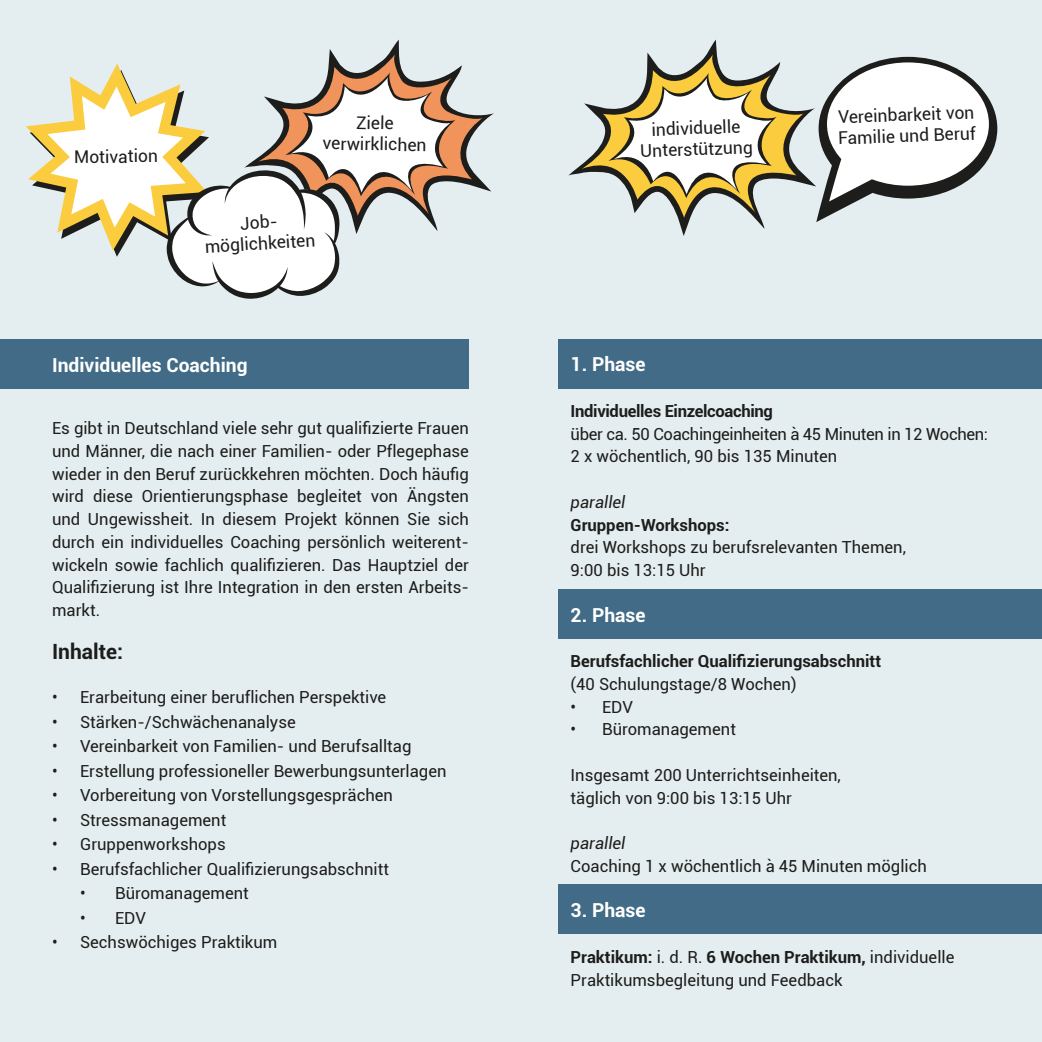
<style>
.page{position:relative;width:1042px;height:1042px;background:#e4eef1}
.page>*{position:absolute;margin:0;border:0;box-sizing:border-box;transform-origin:0 0}
.t1{font:700 21px "Roboto";color:#1d1d1b}
.t2{font:700 19.25px "Roboto";color:#fff}
.t3{font:17.5px/21px "Roboto";color:#1d1d1b;text-align:center}
.t4{font:16.62px/22.8px "Roboto";color:#1d1d1b}
.t5{font:16.62px/22.8px "Roboto";letter-spacing:-.02em;color:#1d1d1b}
.t6{font:700 16.62px "Roboto";color:#1d1d1b}
.t7{font:700 16.62px "Roboto";letter-spacing:-.02em;color:#1d1d1b}
.t8{font:italic 16.62px "Roboto";color:#1d1d1b}
.s1{font-weight:700}
</style>
<div class="page">
<div style="left:558px;top:339px;width:484px;height:49px;background:#416b86"></div>
<div style="left:558px;top:589px;width:484px;height:49px;background:#416b86"></div>
<div style="left:558px;top:884px;width:484px;height:49px;background:#416b86"></div>
<div style="left:0;top:339px;width:469px;height:49px;background:#416b86"></div>
<svg style="left:568px;top:40px;width:248px;height:196px"></svg>
<svg style="left:582px;top:54px;width:222px;height:164px"></svg>
<svg style="left:816px;top:57px;width:181px;height:165px"></svg>
<svg style="left:26px;top:54px;width:457px;height:245px"></svg>
<p class="t3" style="left:74px;top:146px;width:85px;rotate:-1deg">Motivation</p>
<p class="t3" style="left:323px;top:111px;width:105px;rotate:1deg">Ziele verwirklichen</p>
<p class="t3" style="left:203px;top:215px;width:112px;rotate:-4deg">Job&shy;möglichkeiten</p>
<p class="t3" style="left:639px;top:119px;width:114px;rotate:-2deg">individuelle<br>Unterstützung</p>
<p class="t3" style="left:837px;top:106px;width:139px;text-align:left;rotate:-2deg">Vereinbarkeit von<br>Familie und Beruf</p>
<p class="t2" style="left:52px;top:351px;width:197px">Individuelles Coaching</p>
<p class="t2" style="left:570px;top:351px;width:76px">1. Phase</p>
<p class="t7" style="left:570px;top:399px;width:204px">Individuelles Einzelcoaching</p>
<p class="t5" style="left:570px;top:422px;width:419px">über ca. 50 Coachingeinheiten à 45 Minuten in 12 Wochen:<br>2 x wöchentlich, 90 bis 135 Minuten</p>
<p class="t8" style="left:570px;top:490px;width:56px">parallel</p>
<p class="t6" style="left:570px;top:513px;width:160px">Gruppen-Workshops:</p>
<p class="t4" style="left:570px;top:535px;width:337px">drei Workshops zu berufsrelevanten Themen,<br>9:00 bis 13:15 Uhr</p>
<p class="t2" style="left:570px;top:601px;width:76px">2. Phase</p>
<p class="t6" style="left:570px;top:649px;width:312px">Berufsfachlicher Qualifizierungsabschnitt</p>
<p class="t4" style="left:570px;top:672px;width:227px">(40 Schulungstage/8 Wochen)</p>
<p class="t4" style="left:570px;top:695px;width:64px">• EDV</p>
<p class="t4" style="left:570px;top:717px;width:167px">• Büromanagement</p>
<p class="t4" style="left:570px;top:763px;width:272px">Insgesamt 200 Unterrichtseinheiten, täglich von 9:00 bis 13:15 Uhr</p>
<p class="t8" style="left:570px;top:831px;width:56px">parallel</p>
<p class="t4" style="left:570px;top:854px;width:358px">Coaching 1 x wöchentlich à 45 Minuten möglich</p>
<p class="t2" style="left:570px;top:897px;width:76px">3. Phase</p>
<p class="t4" style="left:570px;top:945px;width:385px"><span class="s1">Praktikum:</span> i. d. R. <span class="s1">6 Wochen Praktikum,</span> individuelle<br>Praktikumsbegleitung und Feedback</p>
<p class="t4" style="left:52px;top:416px;width:418px;text-align:justify">Es gibt in Deutschland viele sehr gut qualifizierte Frauen und Männer, die nach einer Familien- oder Pflegephase wieder in den Beruf zurückkehren möchten. Doch häufig wird diese Orientierungsphase begleitet von Ängsten und Ungewissheit. In diesem Projekt können Sie sich durch ein individuelles Coaching persönlich weiterent&shy;wickeln sowie fachlich qualifizieren. Das Hauptziel der Qualifizierung ist Ihre Integration in den ersten Arbeits&shy;markt.</p>
<p class="t1" style="left:52px;top:636px;width:72px">Inhalte:</p>
<p class="t4" style="left:52px;top:685px;width:336px">• Erarbeitung einer beruflichen Perspektive</p>
<p class="t4" style="left:52px;top:709px;width:245px">• Stärken-/Schwächenanalyse</p>
<p class="t4" style="left:52px;top:734px;width:361px">• Vereinbarkeit von Familien- und Berufsalltag</p>
<p class="t4" style="left:52px;top:758px;width:396px">• Erstellung professioneller Bewerbungsunterlagen</p>
<p class="t4" style="left:52px;top:783px;width:342px">• Vorbereitung von Vorstellungsgesprächen</p>
<p class="t4" style="left:52px;top:807px;width:176px">• Stressmanagement</p>
<p class="t4" style="left:52px;top:832px;width:175px">• Gruppenworkshops</p>
<p class="t4" style="left:52px;top:856px;width:338px">• Berufsfachlicher Qualifizierungsabschnitt</p>
<p class="t4" style="left:80px;top:881px;width:170px">• Büromanagement</p>
<p class="t4" style="left:80px;top:905px;width:67px">• EDV</p>
<p class="t4" style="left:52px;top:930px;width:227px">• Sechswöchiges Praktikum</p>
</div>
